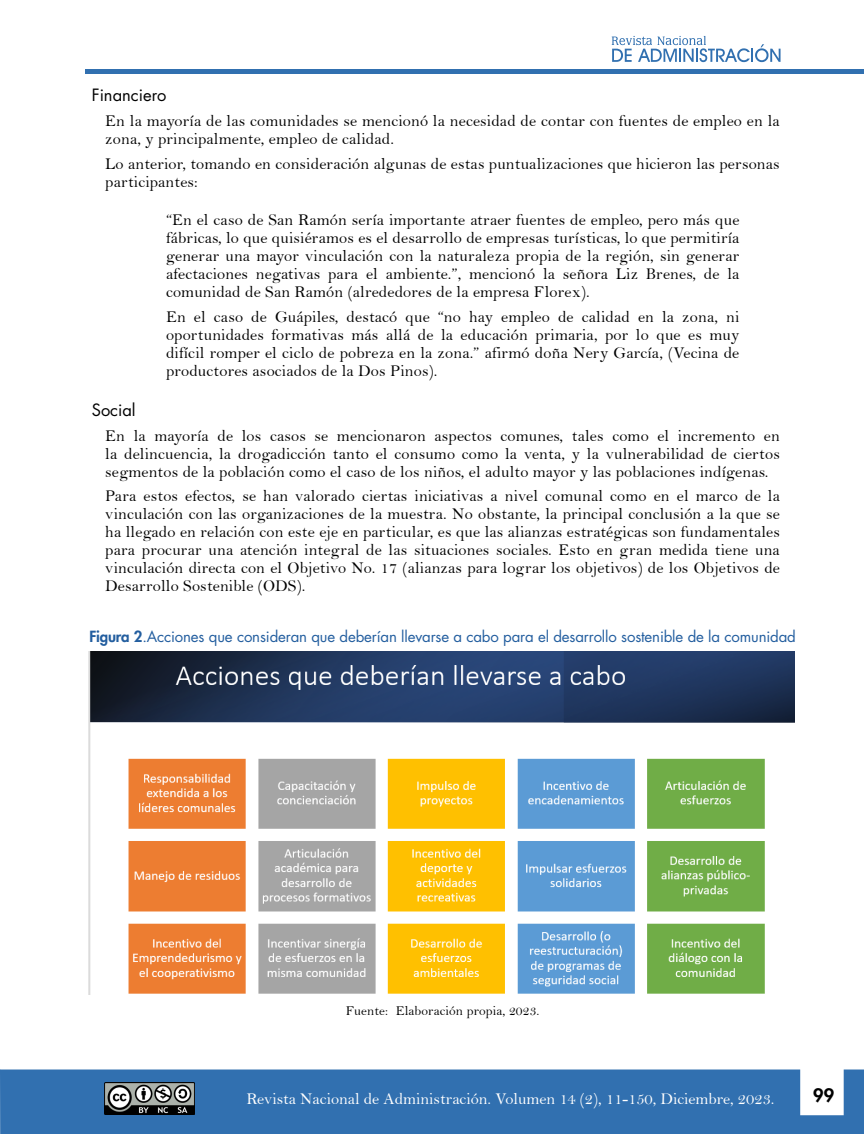
<style>
.page{position:relative;width:864px;height:1134px;background:#fff}
.page>*{position:absolute;margin:0;border:0;box-sizing:border-box;transform-origin:0 0}
.t1{font:800 18px "Futura Std";color:#000}
.t2{font:16.5px/18px "Bell";letter-spacing:.01em;color:#000;text-align:justify}
.t3{font:16.5px "Bell";color:#fff}
.t4{font:16.5px "Futura Std";color:#000}
.t5{font:15px "Futura Std";letter-spacing:-.01em;color:#235e9f}
.t6{font:13.5px "Bell";letter-spacing:.01em;color:#000}
.s1{font-weight:800}
</style>
<div class="page">
<svg style="left:612px;top:36px;width:169px;height:26px"></svg>
<div style="left:85px;top:69px;width:779px;height:5px;background:#3170b0"></div>
<div style="left:0;top:1070px;width:864px;height:64px;background:#3170b0"></div>
<img style="left:104px;top:1083px;width:90px;height:31px">
<img style="left:89px;top:652px;width:705px;height:342px">
<p class="t4" style="left:92px;top:85px;width:76px">Financiero</p>
<p class="t2" style="left:105px;top:112px;width:676px">En la mayoría de las comunidades se mencionó la necesidad de contar con fuentes de empleo en la zona, y principalmente, empleo de calidad.</p>
<p class="t2" style="left:105px;top:155px;width:676px">Lo anterior, tomando en consideración algunas de estas puntualizaciones que hicieron las personas participantes:</p>
<p class="t2" style="left:166px;top:211px;width:575px">“En el caso de San Ramón sería importante atraer fuentes de empleo, pero más que fábricas, lo que quisiéramos es el desarrollo de empresas turísticas, lo que permitiría generar una mayor vinculación con la naturaleza propia de la región, sin generar afectaciones negativas para el ambiente.”, mencionó la señora Liz Brenes, de la comunidad de San Ramón (alrededores de la empresa Florex).</p>
<p class="t2" style="left:166px;top:308px;width:575px">En el caso de Guápiles, destacó que “no hay empleo de calidad en la zona, ni oportunidades formativas más allá de la educación primaria, por lo que es muy difícil romper el ciclo de pobreza en la zona.” afirmó doña Nery García, (Vecina de productores asociados de la Dos Pinos).</p>
<p class="t4" style="left:92px;top:399px;width:45px">Social</p>
<p class="t2" style="left:105px;top:426px;width:676px">En la mayoría de los casos se mencionaron aspectos comunes, tales como el incremento en la delincuencia, la drogadicción tanto el consumo como la venta, y la vulnerabilidad de ciertos segmentos de la población como el caso de los niños, el adulto mayor y las poblaciones indígenas.</p>
<p class="t2" style="left:105px;top:487px;width:676px">Para estos efectos, se han valorado ciertas iniciativas a nivel comunal como en el marco de la vinculación con las organizaciones de la muestra. No obstante, la principal conclusión a la que se ha llegado en relación con este eje en particular, es que las alianzas estratégicas son fundamentales para procurar una atención integral de las situaciones sociales. Esto en gran medida tiene una vinculación directa con el Objetivo No. 17 (alianzas para lograr los objetivos) de los Objetivos de Desarrollo Sostenible (ODS).</p>
<p class="t5" style="left:89px;top:627px;width:708px"><span class="s1">Figura 2</span>.Acciones que consideran que deberían llevarse a cabo para el desarrollo sostenible de la comunidad</p>
<p class="t6" style="left:346px;top:1003px;width:195px">Fuente: Elaboración propia, 2023.</p>
<p class="t3" style="left:247px;top:1088px;width:529px">Revista Nacional de Administración. Volumen 14 (2), 11-150, Diciembre, 2023.</p>
<p class="t1" style="left:813px;top:1084px;width:22px">99</p>
</div>
